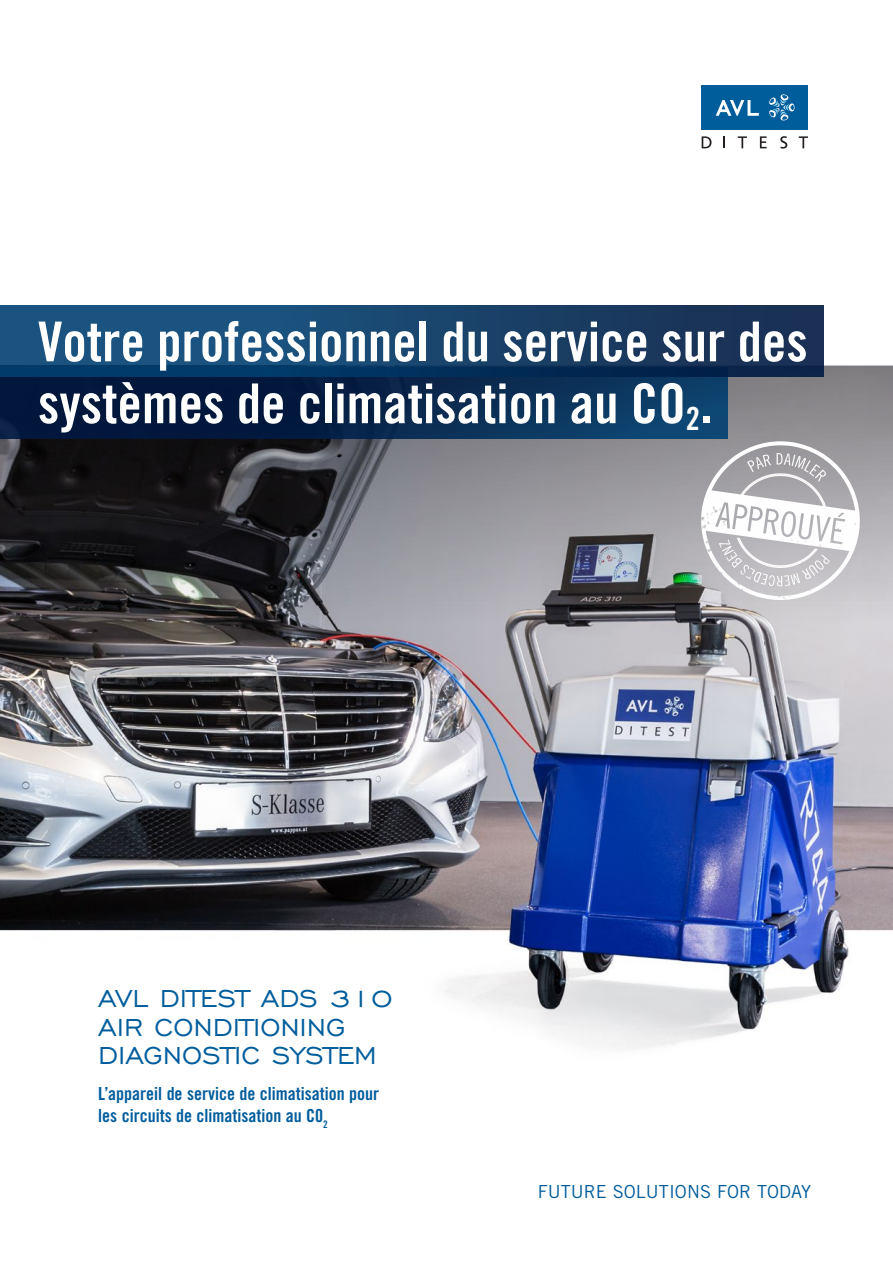
<style>
.page{position:relative;width:893px;height:1263px;background:#fff}
.page>*{position:absolute;margin:0;border:0;box-sizing:border-box;transform-origin:0 0}
.t1{font:55.05px "Trade Gothic LT Std Bd Cn 20";color:#fff}
.t2{font:31.5px/28.5px "Engravers Gothic BT";color:#005d9c}
.t3{font:18px/22.5px "Trade Gothic LT Std Bd Cn 20";color:#005d9c}
.t4{font:18px "Trade Gothic LT Std";color:#005d9c}
</style>
<div class="page">
<img style="left:0;top:663px;width:893px;height:387px">
<div style="left:702px;top:85px;width:106px;height:45px;background:#005d9c"></div>
<svg style="left:716px;top:100px;width:43px;height:16px"></svg>
<svg style="left:769px;top:94px;width:25px;height:27px"></svg>
<svg style="left:702px;top:136px;width:9px;height:12px"></svg>
<svg style="left:723px;top:136px;width:2px;height:12px"></svg>
<svg style="left:738px;top:136px;width:9px;height:12px"></svg>
<svg style="left:760px;top:136px;width:7px;height:12px"></svg>
<svg style="left:780px;top:136px;width:7px;height:13px"></svg>
<svg style="left:799px;top:136px;width:9px;height:12px"></svg>
<svg style="left:0;top:366px;width:893px;height:297px;background:#6b6a6e"></svg>
<div style="left:0;top:368px;width:728px;height:71px;background:linear-gradient(to right,#000c30,#0f406a)"></div>
<svg style="left:0;top:306px;width:823px;height:71px;background:#16416a"></svg>
<img style="left:696px;top:441px;width:169px;height:164px">
<h1 class="t1" style="left:38px;top:308px;width:771px">Votre professionnel du service sur des</h1>
<h1 class="t1" style="left:38px;top:370px;width:676px">systèmes de climatisation au CO<sub>2</sub>.</h1>
<h2 class="t2" style="left:98px;top:984px;width:296px">AVL DITEST ADS 310<br>AIR CONDITIONING<br>DIAGNOSTIC SYSTEM</h2>
<p class="t3" style="left:98px;top:1082px;width:282px">L’appareil de service de climatisation pour les circuits de climatisation au C0<sub>2</sub></p>
<p class="t4" style="left:538px;top:1181px;width:275px">FUTURE SOLUTIONS FOR TODAY</p>
</div>
